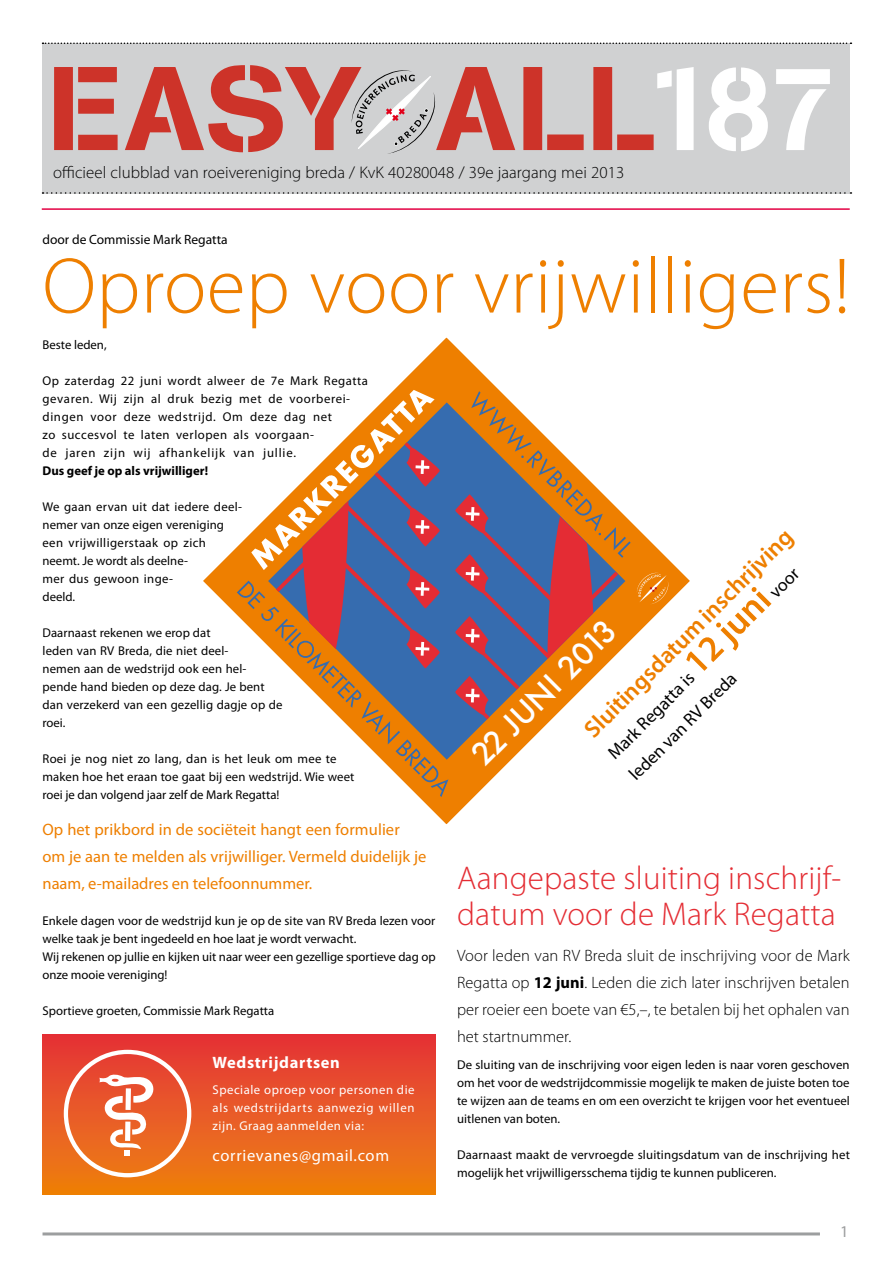
<style>
.page{position:relative;width:893px;height:1263px;background:#fff}
.page>*{position:absolute;margin:0;border:0;box-sizing:border-box;transform-origin:0 0}
.t1{font:124.5px "Arston Stencil EF";letter-spacing:.005em;color:#cd3329}
.t2{font:300 79.5px "Myriad Pro";letter-spacing:.005em;color:#ee7f00}
.t3{font:300 33px/36px "Myriad Pro";letter-spacing:.005em;color:#e42d34}
.t4{font:500 30px "Futura";color:#fff}
.t5{font:600 24px "Myriad Pro";color:#ee7f00}
.t6{font:18px/30px "Myriad Pro";color:#000}
.t7{font:300 16.8px "Myriad Pro";letter-spacing:.005em;color:#000}
.t8{font:300 16.5px/27px "Myriad Pro";color:#000;text-align:justify}
.t9{font:16.5px/27px "Myriad Pro";letter-spacing:.005em;color:#ee7f00}
.t10{font:16.5px "Myriad Pro";letter-spacing:.04em;color:#fff}
.t11{font:700 16.5px "Myriad Pro";letter-spacing:.04em;color:#fff}
.t12{font:16.5px "Myriad Pro";color:#9c9e9f}
.t13{font:13.5px "Myriad Pro";color:#000}
.t14{font:12.75px/18px "Myriad Pro";letter-spacing:.005em;color:#000}
.t15{font:12.75px/18px "Myriad Pro";letter-spacing:.05em;color:#000}
.t16{font:12.75px/18px "Myriad Pro";letter-spacing:.025em;color:#000}
.t17{font:12.75px/18px "Myriad Pro";letter-spacing:.06em;color:#fff;text-align:justify}
.t18{font:700 12.75px "Myriad Pro";color:#000}
.s1{color:#fff}
.s2{font-weight:600;font-size:36px;color:#ee7f00}
.s3{font-weight:700}
</style>
<div class="page">
<hr style="left:43px;top:1232px;width:777px;height:3px;background:#9c9e9f">
<div style="left:43px;top:43px;width:807px;height:150px;background:#d0d1d2"></div>
<svg style="left:43px;top:43px;width:808px;height:1px"></svg>
<svg style="left:43px;top:192px;width:808px;height:2px"></svg>
<svg style="left:352px;top:70px;width:83px;height:84px"></svg>
<hr style="left:42px;top:208px;width:808px;height:2px;background:#e30043">
<svg style="left:203px;top:338px;width:487px;height:486px"></svg>
<svg style="left:237px;top:390px;width:211px;height:407px"></svg>
<svg style="left:455px;top:391px;width:176px;height:355px"></svg>
<svg style="left:467px;top:782px;width:44px;height:42px"></svg>
<div style="left:43px;top:1034px;width:393px;height:161px;background:linear-gradient(to bottom,#e4323b,#ee820e)"></div>
<svg style="left:64px;top:1050px;width:127px;height:127px"></svg>
<h1 class="t1" style="left:47px;top:38px;width:316px">EASY</h1>
<h3 class="t7" style="left:53px;top:163px;width:573px">officieel clubblad van roeivereniging breda / KvK 40280048 / 39e jaargang mei 2013</h3>
<h1 class="t1" style="left:436px;top:38px;width:400px">ALL<span class="s1">187</span></h1>
<p class="t13" style="left:43px;top:231px;width:187px">door de Commissie Mark Regatta</p>
<h2 class="t2" style="left:43px;top:242px;width:809px">Oproep voor vrijwilligers!</h2>
<p class="t14" style="left:43px;top:335px;width:66px">Beste leden,</p>
<p class="t15" style="left:43px;top:371px;width:327px">Op zaterdag 22 juni wordt alweer de 7e Mark Regatta gevaren. Wij zijn al druk bezig met de voorberei&shy;dingen voor deze wedstrijd. Om deze dag net<br>zo succesvol te laten verlopen als voorgaan-<br>de jaren zijn wij afhankelijk van jullie.</p>
<p class="t18" style="left:43px;top:462px;width:167px">Dus geef je op als vrijwilliger!</p>
<p class="t16" style="left:43px;top:497px;width:201px">We gaan ervan uit dat iedere deel&shy;nemer van onze eigen vereniging een vrijwilligerstaak op zich neemt. Je wordt als deelne-<br>mer dus gewoon inge-<br>deeld.</p>
<p class="t14" style="left:43px;top:623px;width:242px">Daarnaast rekenen we erop dat<br>leden van RV Breda, die niet deel-<br>nemen aan de wedstrijd ook een hel&shy;pende hand bieden op deze dag. Je bent dan verzekerd van een gezellig dagje op de roei.</p>
<p class="t14" style="left:43px;top:749px;width:313px">Roei je nog niet zo lang, dan is het leuk om mee te maken hoe het eraan toe gaat bij een wedstrijd. Wie weet roei je dan volgend jaar zelf de Mark Regatta!</p>
<p class="t9" style="left:43px;top:815px;width:385px">Op het prikbord in de sociëteit hangt een formulier om je aan te melden als vrijwilliger. Vermeld duidelijk je naam, e-mailadres en telefoonnummer.</p>
<p class="t14" style="left:43px;top:911px;width:395px">Enkele dagen voor de wedstrijd kun je op de site van RV Breda lezen voor welke taak je bent ingedeeld en hoe laat je wordt verwacht.<br>Wij rekenen op jullie en kijken uit naar weer een gezellige sportieve dag op onze mooie vereniging!</p>
<p class="t14" style="left:43px;top:1001px;width:233px">Sportieve groeten, Commissie Mark Regatta</p>
<p class="t11" style="left:213px;top:1051px;width:129px">Wedstrijdartsen</p>
<p class="t17" style="left:213px;top:1081px;width:203px">Speciale oproep voor personen die als wedstrijdarts aanwezig willen zijn. Graag aanmelden via:</p>
<p class="t10" style="left:213px;top:1145px;width:178px">corrievanes@gmail.com</p>
<h3 class="t5" style="left:577px;top:722px;width:285px;rotate:-45deg">Sluitingsdatum inschrijving</h3>
<h3 class="t6" style="left:600px;top:745px;width:264px;rotate:-45deg">Mark Regatta is <span class="s2">12 juni</span> voor leden van RV Breda</h3>
<h3 class="t4" style="left:462px;top:745px;width:191px;rotate:-45deg">22 JUNI 2013</h3>
<h3 class="t3" style="left:457px;top:860px;width:386px">Aangepaste sluiting inschrijf&shy;datum voor de Mark Regatta</h3>
<p class="t8" style="left:457px;top:942px;width:394px">Voor leden van RV Breda sluit de inschrijving voor de Mark Regatta op <span class="s3">12 juni</span>. Leden die zich later inschrijven betalen per roeier een boete van €5,–, te betalen bij het ophalen van het startnummer.</p>
<p class="t14" style="left:457px;top:1055px;width:394px;text-align:justify">De sluiting van de inschrijving voor eigen leden is naar voren geschoven om het voor de wedstrijdcommissie mogelijk te maken de juiste boten toe te wijzen aan de teams en om een overzicht te krijgen voor het eventueel uitlenen van boten.</p>
<p class="t14" style="left:457px;top:1145px;width:394px">Daarnaast maakt de vervroegde sluitingsdatum van de inschrijving het mogelijk het vrijwilligersschema tijdig te kunnen publiceren.</p>
<p class="t12" style="left:840px;top:1221px;width:10px">1</p>
</div>
